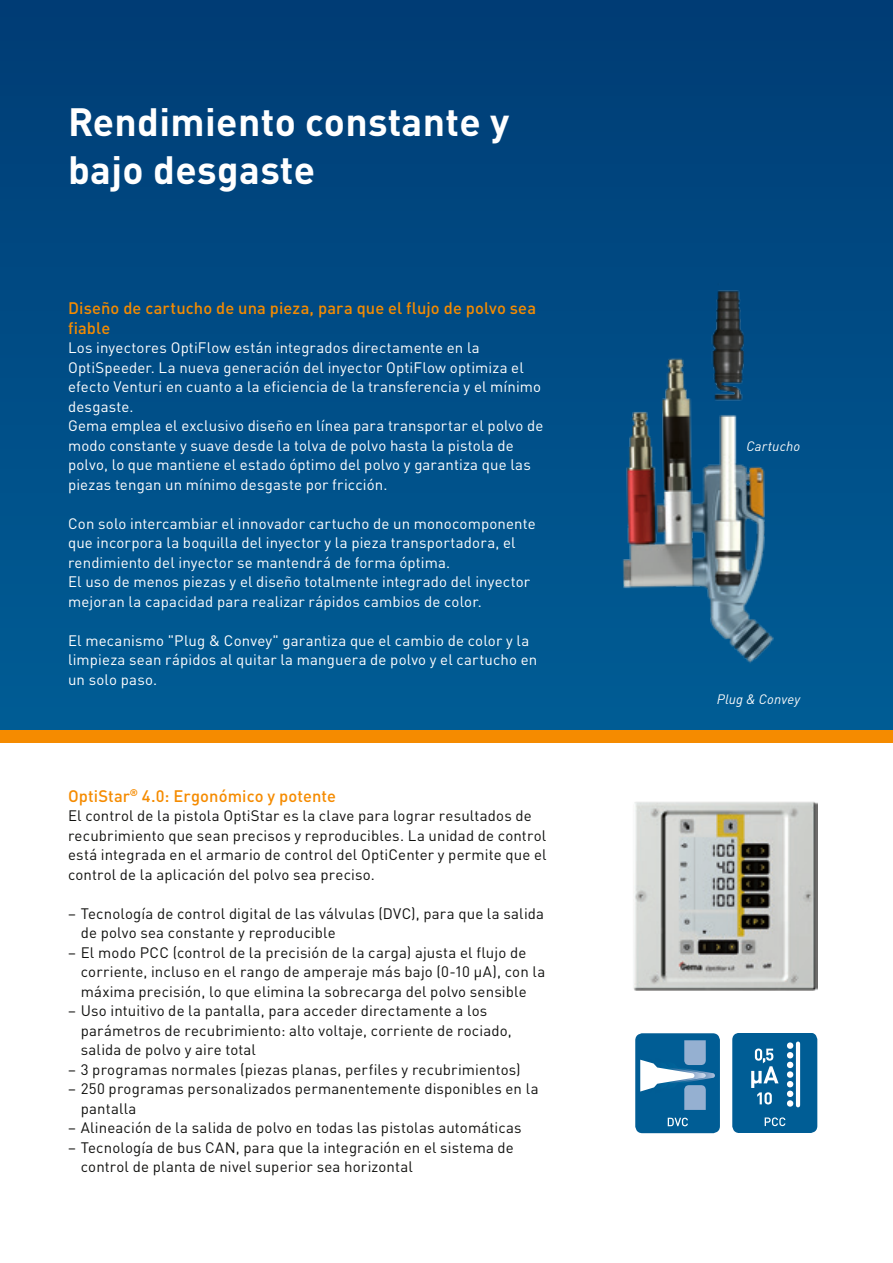
<style>
.page{position:relative;width:893px;height:1263px;background:#fff}
.page>*{position:absolute;margin:0;border:0;box-sizing:border-box;transform-origin:0 0}
.t1{font:700 39px/48px "DIN Pro";letter-spacing:.01em;color:#fff}
.t2{font:500 16.5px/19.5px "DIN Pro";letter-spacing:.005em;color:#f58b00}
.t3{font:15px/19.5px "DIN Pro";letter-spacing:.01em;color:#11110f}
.t4{font:15px/19.5px "DIN Pro";letter-spacing:.01em;color:#fff}
.t5{font:italic 13.5px "DIN Pro";letter-spacing:.015em;color:#fbfbfb}
</style>
<div class="page">
<div style="left:0;top:0;width:893px;height:737px;background:linear-gradient(to bottom,#003c75,#005d96)"></div>
<div style="left:0;top:730px;width:893px;height:13px;background:#f58b00"></div>
<img style="left:633px;top:802px;width:185px;height:188px">
<div style="left:635px;top:1033px;width:85px;height:100px;background:#005d95;border-radius:7px"></div>
<svg style="left:640px;top:1040px;width:75px;height:70px"></svg>
<svg style="left:668px;top:1118px;width:20px;height:8px"></svg>
<div style="left:732px;top:1033px;width:85px;height:99px;background:#005d95;border-radius:7px"></div>
<svg style="left:751px;top:1048px;width:27px;height:56px"></svg>
<svg style="left:787px;top:1042px;width:7px;height:65px"></svg>
<hr style="left:796px;top:1043px;width:4px;height:62px;background:#fff">
<svg style="left:765px;top:1117px;width:20px;height:9px"></svg>
<img style="left:585px;top:263px;width:199px;height:423px">
<h1 class="t1" style="left:68px;top:93px;width:443px">Rendimiento constante y bajo desgaste</h1>
<p class="t2" style="left:68px;top:297px;width:470px">Diseño de cartucho de una pieza, para que el flujo de polvo sea fiable</p>
<p class="t4" style="left:68px;top:336px;width:477px">Los inyectores OptiFlow están integrados directamente en la OptiSpeeder. La nueva generación del inyector OptiFlow optimiza el efecto Venturi en cuanto a la eficiencia de la transferencia y el mínimo desgaste.<br>Gema emplea el exclusivo diseño en línea para transportar el polvo de modo constante y suave desde la tolva de polvo hasta la pistola de polvo, lo que mantiene el estado óptimo del polvo y garantiza que las piezas tengan un mínimo desgaste por fricción.</p>
<p class="t4" style="left:68px;top:512px;width:469px">Con solo intercambiar el innovador cartucho de un monocomponente que incorpora la boquilla del inyector y la pieza transportadora, el rendimiento del inyector se mantendrá de forma óptima.<br>El uso de menos piezas y el diseño totalmente integrado del inyector mejoran la capacidad para realizar rápidos cambios de color.</p>
<p class="t4" style="left:68px;top:629px;width:471px">El mecanismo "Plug &amp; Convey" garantiza que el cambio de color y la limpieza sean rápidos al quitar la manguera de polvo y el cartucho en un solo paso.</p>
<p class="t2" style="left:68px;top:784px;width:269px">OptiStar<sup>®</sup> 4.0: Ergonómico y potente</p>
<p class="t3" style="left:68px;top:804px;width:480px">El control de la pistola OptiStar es la clave para lograr resultados de recubrimiento que sean precisos y reproducibles. La unidad de control está integrada en el armario de control del OptiCenter y permite que el control de la aplicación del polvo sea preciso.</p>
<p class="t3" style="left:81px;top:902px;width:465px;text-indent:-13px">– Tecnología de control digital de las válvulas (DVC), para que la salida de polvo sea constante y reproducible</p>
<p class="t3" style="left:81px;top:941px;width:466px;text-indent:-13px">– El modo PCC (control de la precisión de la carga) ajusta el flujo de corriente, incluso en el rango de amperaje más bajo (0-10 μA), con la máxima precisión, lo que elimina la sobrecarga del polvo sensible</p>
<p class="t3" style="left:81px;top:999px;width:433px;text-indent:-13px">– Uso intuitivo de la pantalla, para acceder directamente a los parámetros de recubrimiento: alto voltaje, corriente de rociado, salida de polvo y aire total</p>
<p class="t3" style="left:68px;top:1058px;width:454px">– 3 programas normales (piezas planas, perfiles y recubrimientos)</p>
<p class="t3" style="left:81px;top:1077px;width:459px;text-indent:-13px">– 250 programas personalizados permanentemente disponibles en la pantalla</p>
<p class="t3" style="left:68px;top:1116px;width:455px">– Alineación de la salida de polvo en todas las pistolas automáticas</p>
<p class="t3" style="left:81px;top:1136px;width:435px;text-indent:-13px">– Tecnología de bus CAN, para que la integración en el sistema de control de planta de nivel superior sea horizontal</p>
<p class="t5" style="left:746px;top:435px;width:55px">Cartucho</p>
<p class="t5" style="left:717px;top:689px;width:85px">Plug &amp; Convey</p>
</div>
